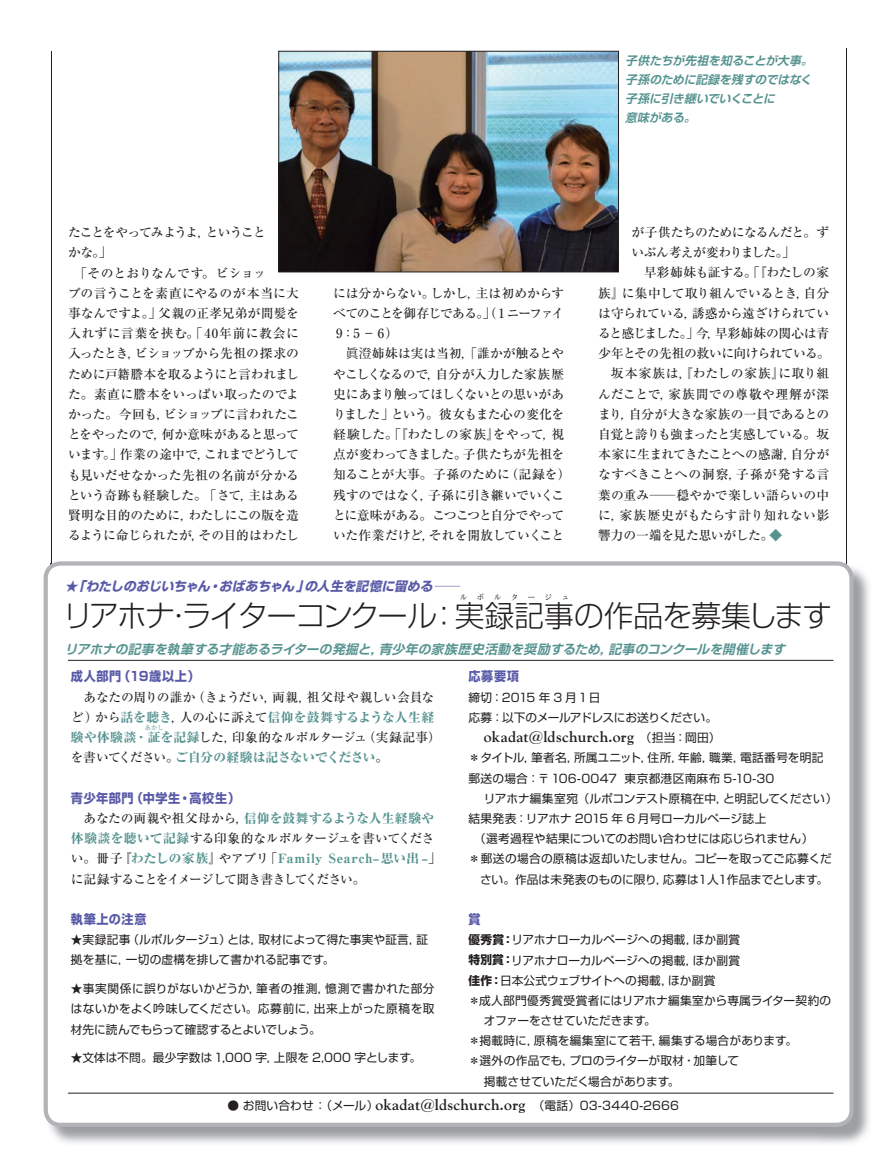
<style>
.page{position:relative;width:893px;height:1161px;background:#fff}
.page>*{position:absolute;margin:0;border:0;box-sizing:border-box;transform-origin:0 0}
.t1{font:300 29.7px "Shin Go Pro";letter-spacing:-.03em;color:#231f20}
.t2{font:700 15.15px "Goudy Old Style BT";letter-spacing:.02em;color:#231f20}
.t3{font:500 12.75px/20.2px "Ryumin Pro";letter-spacing:-.025em;color:#231f20;text-align:center}
.t4{font:500 12.75px/20.2px "Ryumin Pro";letter-spacing:-.07em;color:#231f20}
.t5{font:italic 700 12.75px "Shin Go Pro De";color:#559390}
.t6{font:500 12.75px "Ryumin Pro";letter-spacing:.04em;color:#231f20}
.t7{font:500 12.75px "Ryumin Pro";letter-spacing:.05em;color:#231f20}
.t8{font:700 12.75px "Shin Go Pro";letter-spacing:.05em;color:#595aa7;scale:.95 1}
.t9{font:500 12.75px "Ryumin Pro";letter-spacing:-.005em;color:#231f20}
.t10{font:italic 700 12.75px "Shin Go Pro";color:#595aa7}
.t11{font:800 12.75px "Ryumin Pro";letter-spacing:-.015em;color:#559390}
.t12{font:500 12.75px "Ryumin Pro";letter-spacing:-.05em;color:#231f20}
.t13{font:500 12.75px "Ryumin Pro";letter-spacing:.015em;color:#231f20}
.t14{font:500 12.75px "Ryumin Pro";letter-spacing:.01em;color:#231f20}
.t15{font:500 12.75px "Ryumin Pro";letter-spacing:.005em;color:#231f20}
.t16{font:500 12.75px "Ryumin Pro";letter-spacing:-.08em;color:#231f20}
.t17{font:500 12.75px "Ryumin Pro";color:#231f20}
.t18{font:11.7px/20.2px "Shin Go Pro";color:#231f20}
.t19{font:11.7px/20.2px "Shin Go Pro";letter-spacing:.02em;color:#231f20}
.t20{font:italic 700 11.7px/19.2px "Shin Go Pro De";color:#559390}
.t21{font:11.7px/20.2px "Shin Go Pro";letter-spacing:-.025em;color:#231f20}
.t22{font:7.5px "Ryumin Pro";color:#231f20}
.t23{font:800 6.45px "Ryumin Pro";color:#559390}
.s1{font-family:"Koz Min Pr 6 N";font-weight:400}
.s2{color:#559390}
.s3{font-weight:800;color:#559390}
.s4{font-family:"Shin Go Pro";font-weight:400;font-size:11.7px}
.s5{font-weight:700}
.s6{font-family:"Goudy Old Style BT";font-weight:700;font-size:15.15px}
.s7{font-weight:500;color:#231f20}
</style>
<div class="page">
<hr style="left:51px;top:51px;width:1px;height:1038px;background:#231f20">
<hr style="left:846px;top:48px;width:1px;height:1038px;background:#231f20">
<img style="left:46px;top:566px;width:823px;height:577px">
<div style="left:46px;top:563px;width:805px;height:562px;background:#fff;border-radius:15px"></div>
<div style="left:44px;top:561px;width:810px;height:566px;border:4px solid #b2b3b7;border-radius:15px"></div>
<hr style="left:68px;top:1093px;width:765px;height:1px;background:#231f20">
<hr style="left:68px;top:660px;width:765px;height:1px;background:#231f20">
<img style="left:281px;top:53px;width:336px;height:217px">
<div style="left:279px;top:51px;width:340px;height:221px;border:1px solid #231f20"></div>
<p class="t20" style="left:625px;top:49px;width:192px">子供たちが先祖を知ることが大事。子孫のために記録を残すのではなく子孫に引き継いでいくことに<br>意味がある。</p>
<p class="t16" style="left:68px;top:222px;width:199px">たことをやってみようよ，ということ</p>
<p class="t3" style="left:68px;top:242px;width:45px">かな。」</p>
<p class="t9" style="left:74px;top:263px;width:193px">「そのとおりなんです。ビショッ</p>
<p class="t13" style="left:68px;top:283px;width:233px">プの言うことを素直にやるのが本当に大</p>
<p class="t9" style="left:68px;top:303px;width:233px">事なんですよ。」父親の正孝兄弟が間髪を</p>
<p class="t7" style="left:68px;top:323px;width:233px">入れずに言葉を挟む。「40年前に教会に</p>
<p class="t3" style="left:68px;top:342px;width:233px">入ったとき，ビショップから先祖の探求の</p>
<p class="t3" style="left:68px;top:363px;width:233px">ために戸籍謄本を取るようにと言われまし</p>
<p class="t14" style="left:68px;top:384px;width:233px">た。素直に謄本をいっぱい取ったのでよ</p>
<p class="t3" style="left:68px;top:403px;width:233px">かった。今回も，ビショップに言われたこ</p>
<p class="t3" style="left:68px;top:423px;width:233px">とをやったので，何か意味があると思って</p>
<p class="t3" style="left:68px;top:443px;width:233px">います。」作業の途中で，これまでどうして</p>
<p class="t15" style="left:68px;top:465px;width:233px">も見いだせなかった先祖の名前が分かる</p>
<p class="t3" style="left:68px;top:484px;width:233px">という奇跡も経験した。「さて，主はある</p>
<p class="t3" style="left:68px;top:504px;width:233px">賢明な目的のために，わたしにこの版を造</p>
<p class="t3" style="left:68px;top:524px;width:233px">るように命じられたが，その目的はわたし</p>
<p class="t3" style="left:333px;top:282px;width:233px;text-align:justify">には分からない。しかし，主は初めからすべてのことを御存じである。」（ 1 ニーファイ9：5－ 6）</p>
<p class="t3" style="left:333px;top:342px;width:239px"><span class="s1">眞澄</span>姉妹は実は当初，「誰かが触るとや<br>やこしくなるので，自分が入力した家族歴史にあまり触ってほしくないとの思いがありました」という。彼女もまた心の変化を経験した。「『わたしの家族』をやって，視点が変わってきました。子供たちが先祖を知ることが大事。子孫のために（記録を）残すのではなく，子孫に引き継いでいくことに意味がある。こつこつと自分でやっていた作業だけど，それを開放していくこと</p>
<p class="t3" style="left:631px;top:221px;width:199px;text-align:left">が子供たちのためになるんだと。ずいぶん考えが変わりました。」</p>
<p class="t3" style="left:644px;top:262px;width:186px">早彩姉妹も証する。「『わたしの家</p>
<p class="t3" style="left:598px;top:282px;width:233px">族』に集中して取り組んでいるとき，自分</p>
<p class="t3" style="left:598px;top:302px;width:233px">は守られている，誘惑から遠ざけられてい</p>
<p class="t3" style="left:598px;top:322px;width:233px">ると感じました。」今，早彩姉妹の関心は青</p>
<p class="t3" style="left:598px;top:342px;width:233px">少年とその先祖の救いに向けられている。</p>
<p class="t7" style="left:611px;top:364px;width:220px">坂本家族は，『わたしの家族』に取り組</p>
<p class="t6" style="left:598px;top:384px;width:233px">んだことで，家族間での尊敬や理解が深</p>
<p class="t3" style="left:598px;top:403px;width:233px">まり，自分が大きな家族の一員であるとの</p>
<p class="t12" style="left:598px;top:424px;width:233px">自覚と誇りも強まったと実感している。坂</p>
<p class="t3" style="left:598px;top:443px;width:233px">本家に生まれてきたことへの感謝，自分が</p>
<p class="t6" style="left:598px;top:465px;width:233px">なすべきことへの洞察，子孫が発する言</p>
<p class="t17" style="left:598px;top:485px;width:233px">葉の重み─穏やかで楽しい語らいの中</p>
<p class="t6" style="left:598px;top:505px;width:233px">に，家族歴史がもたらす計り知れない影</p>
<p class="t3" style="left:598px;top:524px;width:186px">響力の一端を見た思いがした。<span class="s2">◆</span></p>
<p class="t10" style="left:65px;top:575px;width:400px">★「わたしのおじいちゃん・おばあちゃん」の人生を記憶に留める─</p>
<h1 class="t1" style="left:63px;top:591px;width:770px">リアホナ・ライターコンクール：実録記事の作品を募集します</h1>
<p class="t22" style="left:460px;top:591px;width:9px">ル</p>
<p class="t22" style="left:477px;top:591px;width:9px">ポ</p>
<p class="t22" style="left:494px;top:591px;width:9px">ル</p>
<p class="t22" style="left:511px;top:591px;width:9px">タ</p>
<p class="t22" style="left:528px;top:591px;width:9px">ー</p>
<p class="t22" style="left:545px;top:591px;width:9px">ジ</p>
<p class="t22" style="left:562px;top:591px;width:9px">ュ</p>
<p class="t5" style="left:65px;top:639px;width:726px">リアホナの記事を執筆する才能あるライターの発掘と，青少年の家族歴史活動を奨励するため，記事のコンクールを開催します</p>
<p class="t8" style="left:71px;top:666px;width:137px">成人部門（19歳以上）</p>
<p class="t3" style="left:71px;top:686px;width:371px">あなたの周りの誰か（きょうだい，両親，祖父母や親しい会員な<br>ど）から<span class="s3">話を聴き</span>，人の心に訴えて<span class="s3">信仰を鼓舞するような人生経験や体験談・証を記録</span>した，印象的なルポルタージュ（実録記事）</p>
<p class="t8" style="left:468px;top:666px;width:55px">応募要項</p>
<p class="t21" style="left:468px;top:686px;width:250px">締切：2015 年 3 月1日<br>応募：以下のメールアドレスにお送りください。</p>
<p class="t2" style="left:484px;top:728px;width:238px">okadat@ldschurch.org<span class="s4">　（担当：岡田）</span></p>
<p class="t19" style="left:468px;top:746px;width:356px">＊タイトル，筆者名，所属ユニット，住所，年齢，職業，電話番号を明記郵送の場合：〒106-0047 東京都港区南麻布 5-10-30</p>
<p class="t18" style="left:468px;top:787px;width:370px;text-indent:15px">リアホナ編集室宛（ルポコンテスト原稿在中，と明記してください）結果発表：リアホナ 2015 年 6 月号ローカルページ誌上<br>　（選考過程や結果についてのお問い合わせには応じられません）<br>＊郵送の場合の原稿は返却いたしません。コピーを取ってご応募くだ　さい。作品は未発表のものに限り，応募は１人１作品までとします。</p>
<p class="t8" style="left:468px;top:909px;width:14px">賞</p>
<p class="t18" style="left:468px;top:928px;width:364px"><span class="s5">優秀賞：</span>リアホナローカルページへの掲載，ほか副賞<br><span class="s5">特別賞：</span>リアホナローカルページへの掲載，ほか副賞<br><span class="s5">佳作：</span>日本公式ウェブサイトへの掲載，ほか副賞<br>＊成人部門優秀賞受賞者にはリアホナ編集室から専属ライター契約の　 オファーをさせていただきます。<br>＊掲載時に，原稿を編集室にて若干，編集する場合があります。<br>＊選外の作品でも，プロのライターが取材・加筆して<br>　 掲載させていただく場合があります。</p>
<p class="t18" style="left:228px;top:1094px;width:453px">● お問い合わせ：（メール）<span class="s6">okadat@ldschurch.org</span> （電話）03-3440-2666</p>
<p class="t23" style="left:145px;top:723px;width:21px">あかし</p>
<p class="t11" style="left:71px;top:747px;width:319px"><span class="s7">を書いてください。</span>ご自分の経験は記さないでください<span class="s7">。</span></p>
<p class="t8" style="left:71px;top:787px;width:180px">青少年部門（中学生・高校生）</p>
<p class="t4" style="left:71px;top:807px;width:371px;text-indent:13px">あなたの両親や祖父母から，<span class="s3">信仰を鼓舞するような人生経験や体験談を聴いて記録</span>する印象的なルポルタージュを書いてください。冊子『<span class="s3">わたしの家族</span>』やアプリ「<span class="s3">Family Search-思い出 -</span>」に記録することをイメージして聞き書きしてください。</p>
<p class="t8" style="left:71px;top:909px;width:81px">執筆上の注意</p>
<p class="t18" style="left:71px;top:928px;width:359px">★実録記事（ルポルタージュ）とは，取材によって得た事実や証言，証拠を基に，一切の虚構を排して書かれる記事です。</p>
<p class="t18" style="left:71px;top:977px;width:365px;text-align:justify">★事実関係に誤りがないかどうか，筆者の推測，憶測で書かれた部分はないかをよく吟味してください。応募前に，出来上がった原稿を取材先に読んでもらって確認するとよいでしょう。</p>
<p class="t19" style="left:71px;top:1046px;width:352px">★文体は不問。最少字数は1,000 字，上限を 2,000 字とします。</p>
</div>
